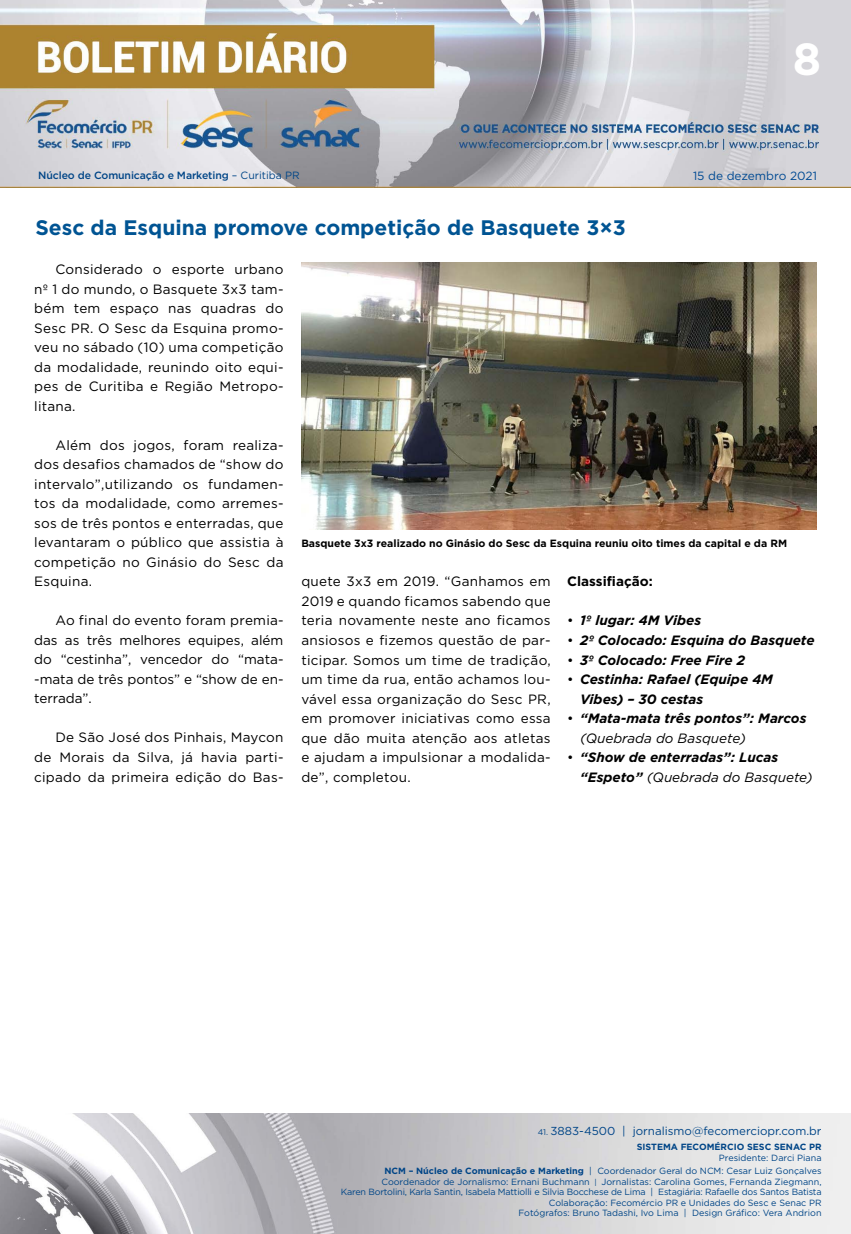
<style>
.page{position:relative;width:851px;height:1234px;background:#fff}
.page>*{position:absolute;margin:0;border:0;box-sizing:border-box;transform-origin:0 0}
.t1{font:700 45px "Gotham";color:#fff}
.t2{font:700 21px "Gotham";color:#005493}
.t3{font:13.5px/19.5px "Gotham";letter-spacing:.02em;color:#000;text-align:justify}
.t4{font:italic 700 13.5px/19.5px "Gotham";color:#000}
.t5{font:700 13.5px "Gotham";color:#000}
.t6{font:11.85px "Gotham";color:#004a93}
.t7{font:11.55px "Gotham";color:#004587}
.t8{font:700 10.5px "Gotham";color:#000}
.t9{font:500 10.5px "Gotham";letter-spacing:-.01em;color:#004587}
.t10{font:9px/10.5px "Gotham";color:#004587;text-align:right}
.t11{font:700 9px "Gotham";color:#004587}
.s1{font-weight:400}
.s2{font-weight:400;font-style:normal}
.s3{font-size:8.25px}
.s4{font-weight:700}
.s5{font-size:7.65px}
</style>
<div class="page">
<img style="left:0;top:0;width:850px;height:188px">
<img style="left:0;top:1113px;width:850px;height:120px">
<img style="left:301px;top:262px;width:515px;height:267px">
<h1 class="t1" style="left:792px;top:29px;width:30px">8</h1>
<p class="t9" style="left:38px;top:168px;width:263px">Núcleo de Comunicação e Marketing <span class="s1">– Curitiba PR</span></p>
<p class="t6" style="left:693px;top:168px;width:125px">15 de dezembro 2021</p>
<h2 class="t2" style="left:35px;top:214px;width:592px">Sesc da Esquina promove competição de Basquete 3×3</h2>
<p class="t3" style="left:34px;top:259px;width:251px;text-indent:21px">Considerado o esporte urbano nº 1 do mundo, o Basquete 3x3 tam&shy;bém tem espaço nas quadras do Sesc PR. O Sesc da Esquina promo&shy;veu no sábado (10) uma competição da modalidade, reunindo oito equi&shy;pes de Curitiba e Região Metropo&shy;litana.</p>
<p class="t3" style="left:34px;top:435px;width:251px;text-indent:21px">Além dos jogos, foram realiza&shy;dos desafios chamados de “show do intervalo”,utilizando os fundamen&shy;tos da modalidade, como arremes&shy;sos de três pontos e enterradas, que levantaram o público que assistia à competição no Ginásio do Sesc da Esquina.</p>
<p class="t3" style="left:34px;top:610px;width:251px;text-indent:21px">Ao final do evento foram premia&shy;das as três melhores equipes, além do “cestinha”, vencedor do “mata--mata de três pontos” e “show de en&shy;terrada”.</p>
<p class="t3" style="left:34px;top:727px;width:251px;text-indent:21px">De São José dos Pinhais, Maycon de Morais da Silva, já havia parti&shy;cipado da primeira edição do Bas-</p>
<p class="t8" style="left:301px;top:536px;width:487px">Basquete 3x3 realizado no Ginásio do Sesc da Esquina reuniu oito times da capital e da RM</p>
<p class="t3" style="left:301px;top:571px;width:251px">quete 3x3 em 2019. “Ganhamos em 2019 e quando ficamos sabendo que teria novamente neste ano ficamos ansiosos e fizemos questão de par&shy;ticipar. Somos um time de tradição, um time da rua, então achamos lou&shy;vável essa organização do Sesc PR, em promover iniciativas como essa que dão muita atenção aos atletas e ajudam a impulsionar a modalida&shy;de”, completou.</p>
<p class="t5" style="left:567px;top:572px;width:87px">Classifiação:</p>
<p class="t4" style="left:567px;top:610px;width:135px"><span class="s2">•</span> 1º lugar: 4M Vibes</p>
<p class="t4" style="left:567px;top:630px;width:249px"><span class="s2">•</span> 2º Colocado: Esquina do Basquete</p>
<p class="t4" style="left:567px;top:649px;width:179px"><span class="s2">•</span> 3º Colocado: Free Fire 2</p>
<p class="t4" style="left:580px;top:669px;width:194px;text-indent:-13px"><span class="s2">•</span> Cestinha: Rafael (Equipe 4M<br>Vibes) – 30 cestas</p>
<p class="t4" style="left:580px;top:708px;width:228px;text-indent:-13px"><span class="s2">•</span> “Mata-mata três pontos”: Marcos <span class="s1">(Quebrada do Basquete)</span></p>
<p class="t4" style="left:580px;top:747px;width:234px;text-indent:-13px"><span class="s2">•</span> “Show de enterradas”: Lucas “Espeto” <span class="s1">(Quebrada do Basquete)</span></p>
<p class="t7" style="left:537px;top:1123px;width:285px"><span class="s3">41.</span> 3883-4500 | jornalismo@fecomerciopr.com.br</p>
<p class="t11" style="left:636px;top:1140px;width:186px">SISTEMA FECOMÉRCIO SESC SENAC PR</p>
<p class="t10" style="left:384px;top:1150px;width:438px;line-height:13.5px">Presidente: Darci Piana<br><span class="s4">NCM – Núcleo de Comunicação e Marketing</span> | Coordenador Geral do NCM: Cesar Luiz Gonçalves</p>
<p class="t10" style="left:341px;top:1175px;width:482px">Coordenador de Jornalismo: Ernani Buchmann <span class="s5">|</span> Jornalistas: Carolina Gomes, Fernanda Ziegmann,<br>Karen Bortolini, Karla Santin, Isabela Mattiolli e Silvia Bocchese de Lima | Estagiária: Rafaelle dos Santos Batista Colaboração: Fecomércio PR e Unidades do Sesc e Senac PR<br>Fotógrafos: Bruno Tadashi, Ivo Lima | Design Gráfico: Vera Andrion</p>
</div>
